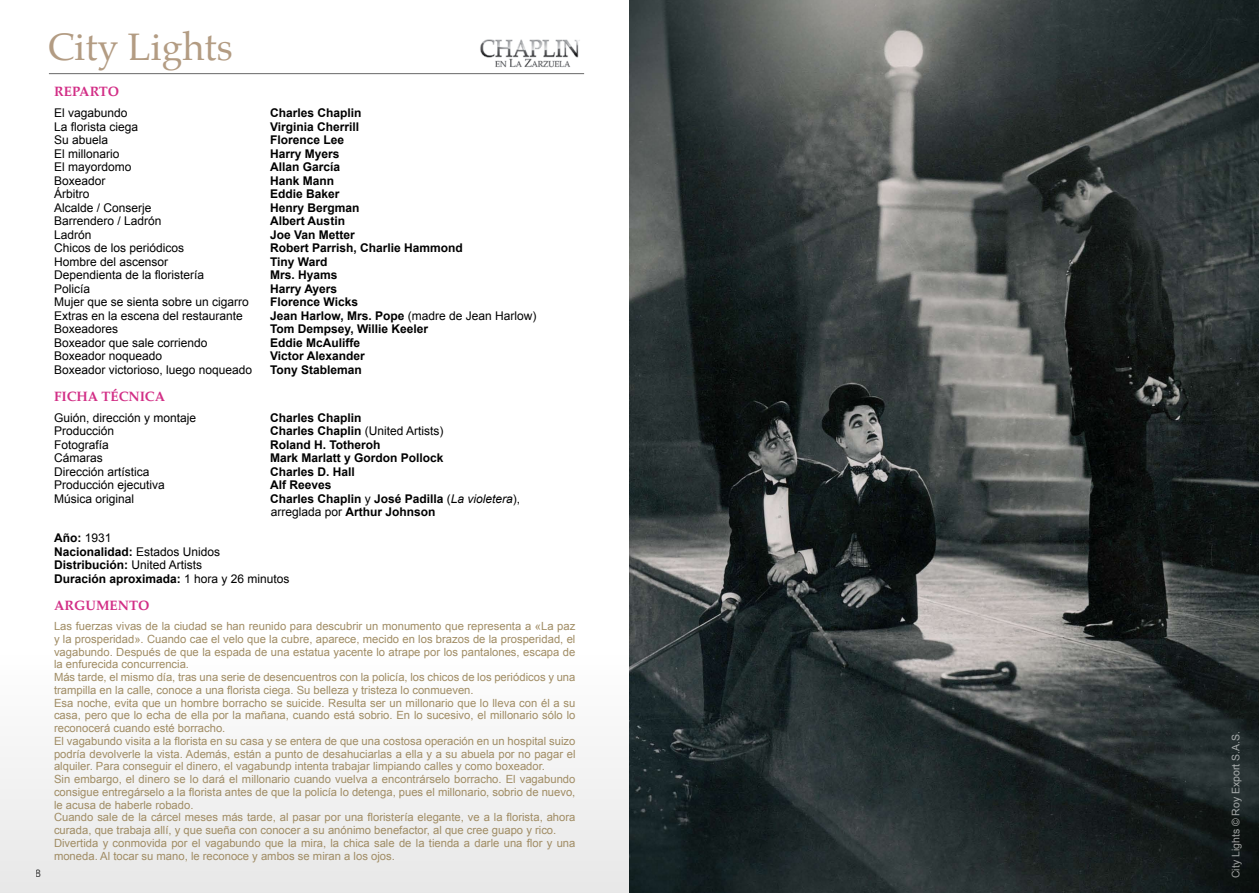
<style>
.page{position:relative;width:1259px;height:893px;background:#fff}
.page>*{position:absolute;margin:0;border:0;box-sizing:border-box;transform-origin:0 0}
.t1{font:37.5px "Palatino";color:#b39c83}
.t2{font:700 13.5px "Palatino";color:#d22e86}
.t3{font:700 12px/13.5px "Arial";color:#000}
.t4{font:12px "Arial";color:#000}
.t5{font:11.25px/12.8px "Arial";color:#a08c64}
.t6{font:10.5px "Arial";color:#fff}
.t7{font:10.5px "Arial";color:#000}
.s1{font-weight:400}
.s2{font-weight:700}
.s3{font-weight:400;font-style:italic}
</style>
<div class="page">
<img style="left:629px;top:0;width:630px;height:893px">
<div style="left:0;top:545px;width:629px;height:348px;background:linear-gradient(to right,#f7f7f7,#f7f7f7)"></div>
<hr style="left:49px;top:73px;width:535px;height:1px;background:#000">
<img style="left:480px;top:39px;width:100px;height:29px">
<p class="t7" style="left:36px;top:867px;width:7px">8</p>
<h1 class="t1" style="left:48px;top:23px;width:186px">City Lights</h1>
<p class="t2" style="left:54px;top:83px;width:67px">REPARTO</p>
<p class="t4" style="left:54px;top:106px;width:75px">El vagabundo</p>
<p class="t3" style="left:270px;top:106px;width:93px">Charles Chaplin</p>
<p class="t4" style="left:54px;top:120px;width:86px">La florista ciega</p>
<p class="t3" style="left:270px;top:120px;width:91px">Virginia Cherrill</p>
<p class="t4" style="left:54px;top:133px;width:56px">Su abuela</p>
<p class="t3" style="left:270px;top:133px;width:76px">Florence Lee</p>
<p class="t4" style="left:54px;top:147px;width:67px">El millonario</p>
<p class="t3" style="left:270px;top:147px;width:71px">Harry Myers</p>
<p class="t4" style="left:54px;top:160px;width:79px">El mayordomo</p>
<p class="t3" style="left:270px;top:160px;width:72px">Allan García</p>
<p class="t4" style="left:54px;top:174px;width:53px">Boxeador</p>
<p class="t3" style="left:270px;top:174px;width:66px">Hank Mann</p>
<p class="t4" style="left:54px;top:187px;width:37px">Árbitro</p>
<p class="t3" style="left:270px;top:187px;width:71px">Eddie Baker</p>
<p class="t4" style="left:54px;top:201px;width:99px">Alcalde / Conserje</p>
<p class="t3" style="left:270px;top:201px;width:91px">Henry Bergman</p>
<p class="t4" style="left:54px;top:214px;width:109px">Barrendero / Ladrón</p>
<p class="t3" style="left:270px;top:214px;width:76px">Albert Austin</p>
<p class="t4" style="left:54px;top:228px;width:39px">Ladrón</p>
<p class="t3" style="left:270px;top:228px;width:86px">Joe Van Metter</p>
<p class="t4" style="left:54px;top:241px;width:132px">Chicos de los periódicos</p>
<p class="t3" style="left:270px;top:241px;width:194px">Robert Parrish, Charlie Hammond</p>
<p class="t4" style="left:54px;top:255px;width:116px">Hombre del ascensor</p>
<p class="t3" style="left:270px;top:255px;width:59px">Tiny Ward</p>
<p class="t4" style="left:54px;top:268px;width:152px">Dependienta de la floristería</p>
<p class="t3" style="left:270px;top:268px;width:69px">Mrs. Hyams</p>
<p class="t4" style="left:54px;top:282px;width:38px">Policía</p>
<p class="t3" style="left:270px;top:282px;width:69px">Harry Ayers</p>
<p class="t4" style="left:54px;top:295px;width:196px">Mujer que se sienta sobre un cigarro</p>
<p class="t3" style="left:270px;top:295px;width:89px">Florence Wicks</p>
<p class="t4" style="left:54px;top:309px;width:190px">Extras en la escena del restaurante</p>
<p class="t3" style="left:270px;top:309px;width:268px">Jean Harlow, Mrs. Pope <span class="s1">(madre de Jean Harlow)</span></p>
<p class="t4" style="left:54px;top:322px;width:66px">Boxeadores</p>
<p class="t3" style="left:270px;top:322px;width:160px">Tom Dempsey, Willie Keeler</p>
<p class="t4" style="left:54px;top:336px;width:155px">Boxeador que sale corriendo</p>
<p class="t3" style="left:270px;top:336px;width:92px">Eddie McAuliffe</p>
<p class="t4" style="left:54px;top:349px;width:110px">Boxeador noqueado</p>
<p class="t3" style="left:270px;top:349px;width:96px">Victor Alexander</p>
<p class="t4" style="left:54px;top:363px;width:200px">Boxeador victorioso, luego noqueado</p>
<p class="t3" style="left:270px;top:363px;width:93px">Tony Stableman</p>
<p class="t2" style="left:54px;top:388px;width:113px">FICHA TÉCNICA</p>
<p class="t4" style="left:54px;top:411px;width:144px">Guión, dirección y montaje</p>
<p class="t3" style="left:270px;top:411px;width:93px">Charles Chaplin</p>
<p class="t4" style="left:54px;top:424px;width:62px">Producción</p>
<p class="t4" style="left:270px;top:424px;width:175px"><span class="s2">Charles Chaplin</span> (United Artists)</p>
<p class="t4" style="left:54px;top:438px;width:56px">Fotografía</p>
<p class="t3" style="left:270px;top:438px;width:112px">Roland H. Totheroh</p>
<p class="t4" style="left:54px;top:451px;width:50px">Cámaras</p>
<p class="t3" style="left:270px;top:451px;width:175px">Mark Marlatt y Gordon Pollock</p>
<p class="t4" style="left:54px;top:465px;width:97px">Dirección artística</p>
<p class="t3" style="left:270px;top:465px;width:86px">Charles D. Hall</p>
<p class="t4" style="left:54px;top:478px;width:112px">Producción ejecutiva</p>
<p class="t3" style="left:270px;top:478px;width:63px">Alf Reeves</p>
<p class="t4" style="left:54px;top:492px;width:82px">Música original</p>
<p class="t3" style="left:270px;top:492px;width:252px">Charles Chaplin <span class="s1">y</span> José Padilla <span class="s1">(</span><span class="s3">La violetera</span><span class="s1">), arreglada por</span> Arthur Johnson</p>
<p class="t3" style="left:54px;top:531px;width:237px">Año: <span class="s1">1931<br></span>Nacionalidad: <span class="s1">Estados Unidos<br></span>Distribución: <span class="s1">United Artists<br></span>Duración aproximada: <span class="s1">1 hora y 26 minutos</span></p>
<p class="t2" style="left:54px;top:597px;width:97px">ARGUMENTO</p>
<p class="t5" style="left:54px;top:620px;width:523px">Las fuerzas vivas de la ciudad se han reunido para descubrir un monumento que representa a «La paz y la prosperidad». Cuando cae el velo que la cubre, aparece, mecido en los brazos de la prosperidad, el vagabundo. Después de que la espada de una estatua yacente lo atrape por los pantalones, escapa de la enfurecida concurrencia.<br>Más tarde, el mismo día, tras una serie de desencuentros con la policía, los chicos de los periódicos y una trampilla en la calle, conoce a una florista ciega. Su belleza y tristeza lo conmueven.<br>Esa noche, evita que un hombre borracho se suicide. Resulta ser un millonario que lo lleva con él a su casa, pero que lo echa de ella por la mañana, cuando está sobrio. En lo sucesivo, el millonario sólo lo reconocerá cuando esté borracho.<br>El vagabundo visita a la florista en su casa y se entera de que una costosa operación en un hospital suizo podría devolverle la vista. Además, están a punto de desahuciarlas a ella y a su abuela por no pagar el alquiler. Para conseguir el dinero, el vagabundp intenta trabajar limpiando calles y como boxeador.<br>Sin embargo, el dinero se lo dará el millonario cuando vuelva a encontrárselo borracho. El vagabundo consigue entregárselo a la florista antes de que la policía lo detenga, pues el millonario, sobrio de nuevo, le acusa de haberle robado.<br>Cuando sale de la cárcel meses más tarde, al pasar por una floristería elegante, ve a la florista, ahora curada, que trabaja allí, y que sueña con conocer a su anónimo benefactor, al que cree guapo y rico.<br>Divertida y conmovida por el vagabundo que la mira, la chica sale de la tienda a darle una flor y una moneda. Al tocar su mano, le reconoce y ambos se miran a los ojos.</p>
<p class="t6" style="left:1230px;top:878px;width:149px;rotate:-90deg">City Lights © Roy Export S.A.S.</p>
</div>
